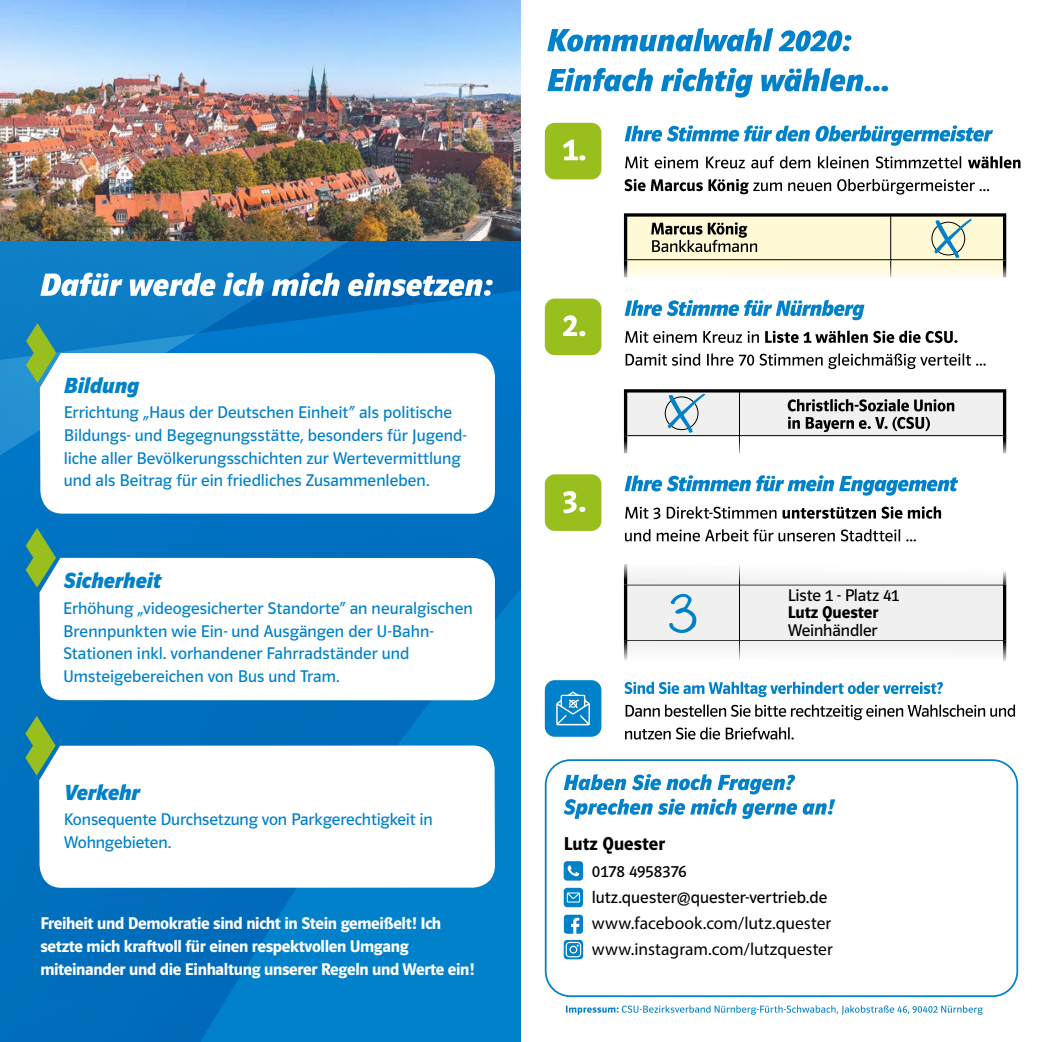
<style>
.page{position:relative;width:1042px;height:1042px;background:#fff}
.page>*{position:absolute;margin:0;border:0;box-sizing:border-box;transform-origin:0 0}
.t1{font:italic 700 22.75px "Polo 22";letter-spacing:-.005em;color:#0081c9}
.t2{font:600 19.25px "Polo 22 R";letter-spacing:.005em;color:#000}
.t3{font:17.5px/22.8px "Polo 22 R Buch";letter-spacing:.005em;color:#0081c9}
.t4{font:600 17.5px/22.8px "Polo 22 R";letter-spacing:-.02em;color:#fff}
.t5{font:17.5px/26.2px "Polo 22 R Buch";color:#000}
.t6{font:17.5px/26.2px "Myriad Pro";color:#000}
.t7{font:600 17.5px "Polo 22 R";color:#000}
</style>
<div class="page">
<div style="left:0;top:0;width:521px;height:1042px;background:#0081c9"></div>
<img style="left:197px;top:240px;width:324px;height:7px">
<img style="left:0;top:247px;width:521px;height:689px">
<div style="left:545px;top:759px;width:473px;height:238px;border:2px solid #0081c9;border-radius:25px"></div>
<div style="left:545px;top:474px;width:56px;height:57px;background:#98bf1e;border-radius:10px"></div>
<svg style="left:623px;top:389px;width:384px;height:64px"></svg>
<svg style="left:547px;top:68px;width:341px;height:30px"></svg>
<svg style="left:547px;top:28px;width:304px;height:24px"></svg>
<svg style="left:563px;top:491px;width:22px;height:22px"></svg>
<svg style="left:624px;top:300px;width:240px;height:20px"></svg>
<svg style="left:624px;top:475px;width:334px;height:20px"></svg>
<svg style="left:624px;top:125px;width:369px;height:21px"></svg>
<svg style="left:625px;top:353px;width:361px;height:16px"></svg>
<svg style="left:625px;top:330px;width:332px;height:13px"></svg>
<svg style="left:625px;top:529px;width:291px;height:12px"></svg>
<svg style="left:625px;top:506px;width:316px;height:13px"></svg>
<svg style="left:624px;top:179px;width:365px;height:16px"></svg>
<svg style="left:625px;top:156px;width:395px;height:12px"></svg>
<svg style="left:625px;top:727px;width:169px;height:12px"></svg>
<svg style="left:625px;top:704px;width:390px;height:16px"></svg>
<svg style="left:624px;top:681px;width:319px;height:16px"></svg>
<div style="left:545px;top:299px;width:56px;height:56px;background:#98bf1e;border-radius:10px"></div>
<div style="left:545px;top:123px;width:56px;height:56px;background:#98bf1e;border-radius:10px"></div>
<svg style="left:563px;top:315px;width:22px;height:21px"></svg>
<svg style="left:563px;top:140px;width:22px;height:20px"></svg>
<hr style="left:1003px;top:564px;width:3px;height:21px;background:#000">
<hr style="left:624px;top:564px;width:3px;height:21px;background:#000">
<hr style="left:624px;top:585px;width:3px;height:56px;background:#000">
<hr style="left:1003px;top:585px;width:3px;height:56px;background:#000">
<hr style="left:1003px;top:641px;width:3px;height:20px;background:#000">
<hr style="left:624px;top:641px;width:3px;height:20px;background:#000">
<svg style="left:626px;top:564px;width:378px;height:97px"></svg>
<svg style="left:623px;top:213px;width:384px;height:64px;background:#dfddc0"></svg>
<div style="left:545px;top:680px;width:56px;height:57px;background:#0081c9;border-radius:10px"></div>
<svg style="left:556px;top:691px;width:34px;height:34px"></svg>
<img style="left:0;top:0;width:521px;height:240px">
<div style="left:40px;top:353px;width:455px;height:161px;background:#fff"></div>
<svg style="left:26px;top:323px;width:30px;height:60px"></svg>
<div style="left:40px;top:558px;width:455px;height:142px;background:#fff"></div>
<svg style="left:26px;top:528px;width:30px;height:60px"></svg>
<div style="left:39px;top:745px;width:456px;height:143px;background:#fff"></div>
<svg style="left:25px;top:716px;width:31px;height:59px"></svg>
<svg style="left:566px;top:1005px;width:417px;height:10px"></svg>
<svg style="left:40px;top:272px;width:453px;height:24px"></svg>
<svg style="left:564px;top:774px;width:271px;height:45px"></svg>
<div style="left:564px;top:861px;width:19px;height:19px;background:#0081c9;border-radius:3px"></div>
<svg style="left:568px;top:865px;width:11px;height:11px"></svg>
<svg style="left:564px;top:914px;width:19px;height:20px"></svg>
<svg style="left:564px;top:888px;width:19px;height:19px"></svg>
<svg style="left:567px;top:892px;width:13px;height:10px"></svg>
<svg style="left:564px;top:940px;width:19px;height:19px"></svg>
<h1 class="t1" style="left:64px;top:373px;width:77px">Bildung</h1>
<p class="t3" style="left:64px;top:401px;width:404px">Errichtung „Haus der Deutschen Einheit“ als politische Bildungs- und Begegnungsstätte, besonders für Jugend&shy;liche aller Bevölkerungsschichten zur Wertevermittlung und als Beitrag für ein friedliches Zusammenleben.</p>
<h1 class="t1" style="left:63px;top:568px;width:99px">Sicherheit</h1>
<p class="t3" style="left:63px;top:597px;width:411px">Erhöhung „videogesicherter Standorte“ an neuralgischen Brennpunkten wie Ein- und Ausgängen der U-Bahn-Stationen inkl. vorhandener Fahrradständer und Umsteigebereichen von Bus und Tram.</p>
<h1 class="t1" style="left:64px;top:780px;width:78px">Verkehr</h1>
<p class="t3" style="left:64px;top:808px;width:370px">Konsequente Durchsetzung von Parkgerechtigkeit in<br>Wohngebieten.</p>
<p class="t4" style="left:40px;top:912px;width:436px">Freiheit und Demokratie sind nicht in Stein gemeißelt! Ich setzte mich kraftvoll für einen respektvollen Umgang miteinander und die Einhaltung unserer Regeln und Werte ein!</p>
<p class="t5" style="left:788px;top:582px;width:113px">Liste 1 - Platz 41</p>
<p class="t7" style="left:788px;top:603px;width:93px">Lutz Quester</p>
<p class="t5" style="left:788px;top:617px;width:91px">Weinhändler</p>
<p class="t2" style="left:564px;top:834px;width:103px">Lutz Quester</p>
<p class="t5" style="left:592px;top:858px;width:237px">0178 4958376 lutz.quester@quester-vertrieb.de</p>
<p class="t6" style="left:592px;top:910px;width:243px">www.facebook.com/lutz.quester www.instagram.com/lutzquester</p>
</div>
